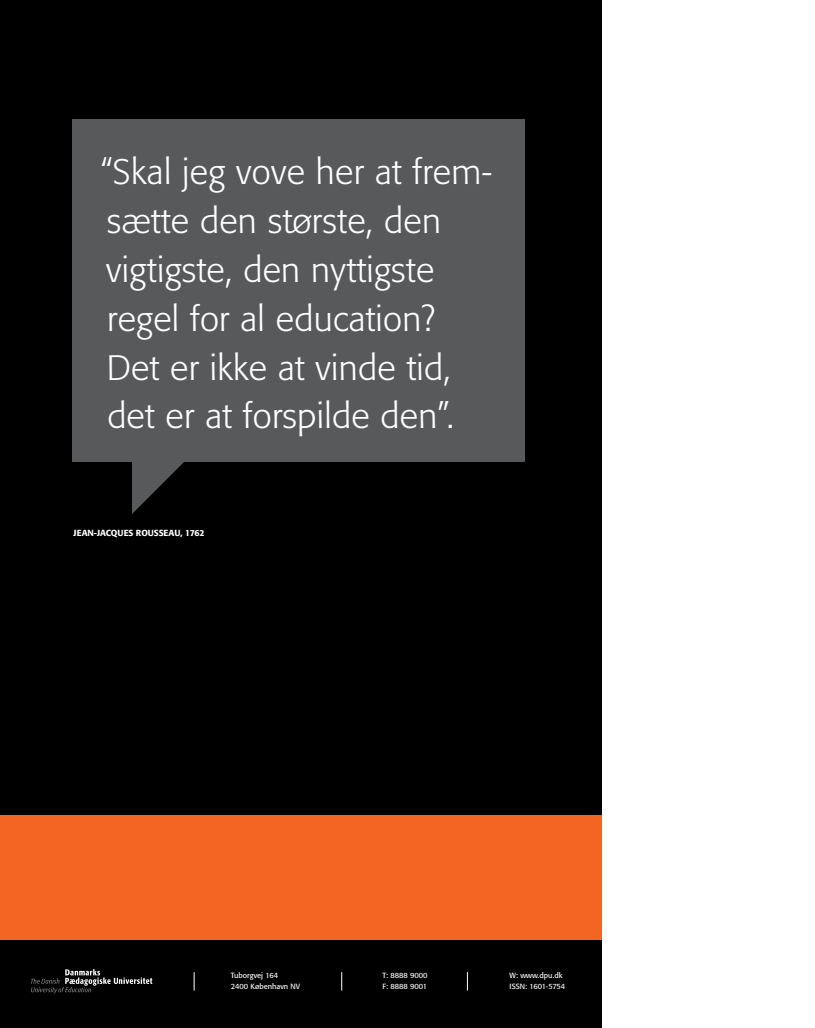
<style>
.page{position:relative;width:815px;height:1028px;background:#000}
.page>*{position:absolute;margin:0;border:0;box-sizing:border-box;transform-origin:0 0}
.t1{font:300 35px/48.8px "Formata";letter-spacing:.01em;color:#fff}
.t2{font:500 8.75px "Formata";color:#fff}
.t3{font:7.5px/11.2px "Formata";color:#fff}
</style>
<div class="page">
<div style="left:72px;top:119px;width:453px;height:343px;background:#58595b"></div>
<div style="left:0;top:815px;width:814px;height:124px;background:#f26522"></div>
<svg style="left:194px;top:972px;width:1px;height:18px"></svg>
<svg style="left:341px;top:972px;width:1px;height:18px"></svg>
<svg style="left:31px;top:969px;width:121px;height:24px"></svg>
<svg style="left:467px;top:972px;width:1px;height:18px"></svg>
<div style="left:602px;top:0;width:213px;height:1028px;background:#fff"></div>
<svg style="left:132px;top:462px;width:52px;height:52px"></svg>
<p class="t1" style="left:100px;top:148px;width:394px">“Skal jeg vove her at frem&shy;sætte den største, den vigtigste, den nyttigste regel for al education?<br>Det er ikke at vinde tid, det er at forspilde den”.</p>
<p class="t2" style="left:74px;top:527px;width:133px">JEAN-JACQUES ROUSSEAU, 1762</p>
<p class="t3" style="left:231px;top:969px;width:71px">Tuborgvej 164<br>2400 København NV</p>
<p class="t3" style="left:383px;top:969px;width:47px">T: 8888 9000<br>F: 8888 9001</p>
<p class="t3" style="left:510px;top:969px;width:57px">W: www.dpu.dk<br>ISSN: 1601-5754</p>
</div>
